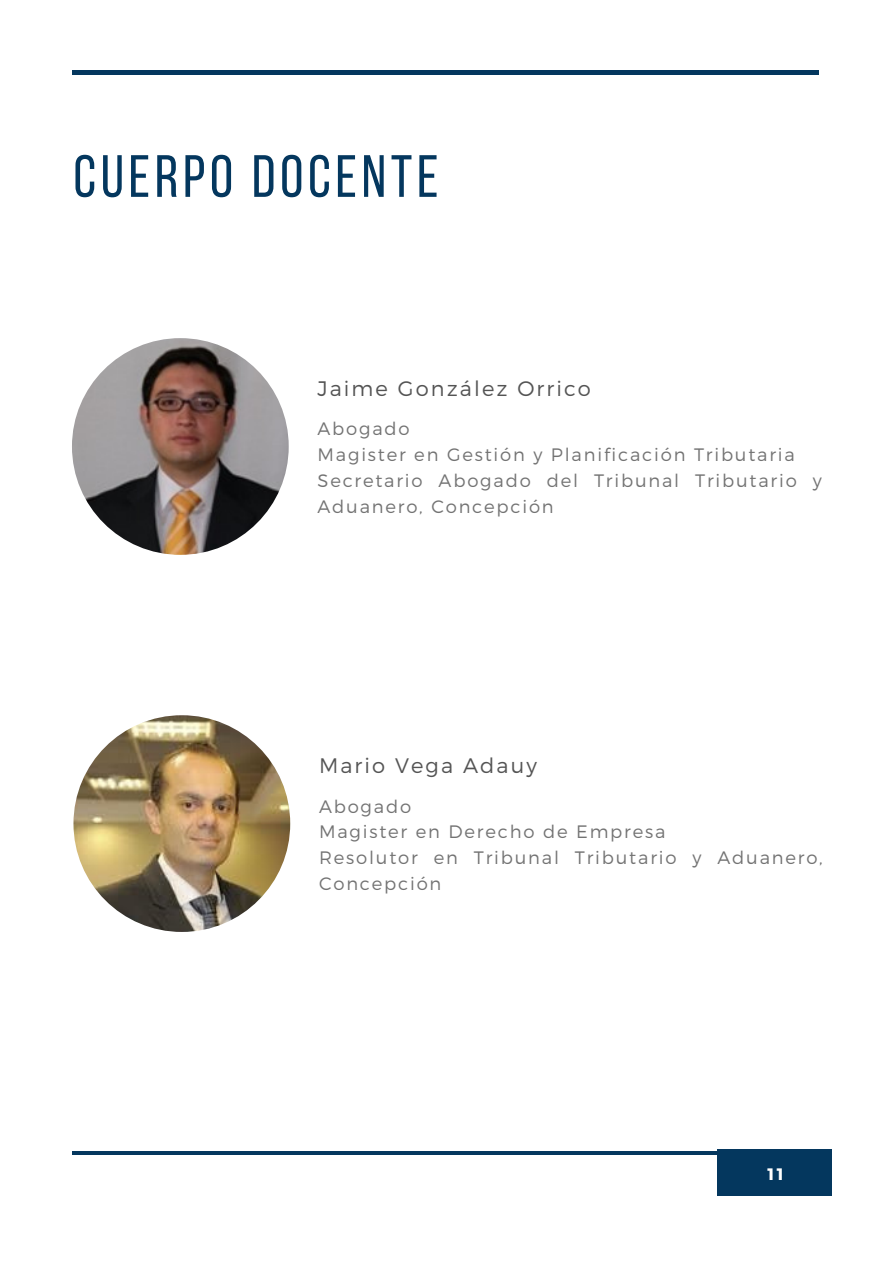
<style>
.page{position:relative;width:893px;height:1264px;background:#fff}
.page>*{position:absolute;margin:0;border:0;box-sizing:border-box;transform-origin:0 0}
.t1{font:59.55px "Bebas Neue";letter-spacing:.08em;color:#04375e}
.t2{font:300 21px "Montserrat";letter-spacing:.1em;color:#545454}
.t3{font:300 18px/25.8px "Montserrat";letter-spacing:.1em;color:#737373}
.t4{font:700 16.5px "Montserrat";color:#fff}
</style>
<div class="page">
<hr style="left:72px;top:71px;width:747px;height:3px;background:#04375e">
<div style="left:717px;top:1149px;width:114px;height:46px;background:#04375e"></div>
<hr style="left:72px;top:1151px;width:747px;height:3px;background:#04375e">
<img style="left:72px;top:338px;width:217px;height:217px;border-radius:50%">
<img style="left:73px;top:715px;width:217px;height:216px;border-radius:50%">
<h1 class="t1" style="left:73px;top:152px;width:366px">CUERPO DOCENTE</h1>
<p class="t2" style="left:317px;top:375px;width:275px">Jaime González Orrico</p>
<p class="t3" style="left:317px;top:415px;width:505px">Abogado<br>Magister en Gestión y Planificación Tributaria<br>Secretario Abogado del Tribunal Tributario y<br>Aduanero, Concepción</p>
<p class="t2" style="left:319px;top:752px;width:219px">Mario Vega Adauy</p>
<p class="t3" style="left:319px;top:792px;width:505px">Abogado<br>Magister en Derecho de Empresa<br>Resolutor en Tribunal Tributario y Aduanero,<br>Concepción</p>
<p class="t4" style="left:767px;top:1163px;width:17px">11</p>
</div>
